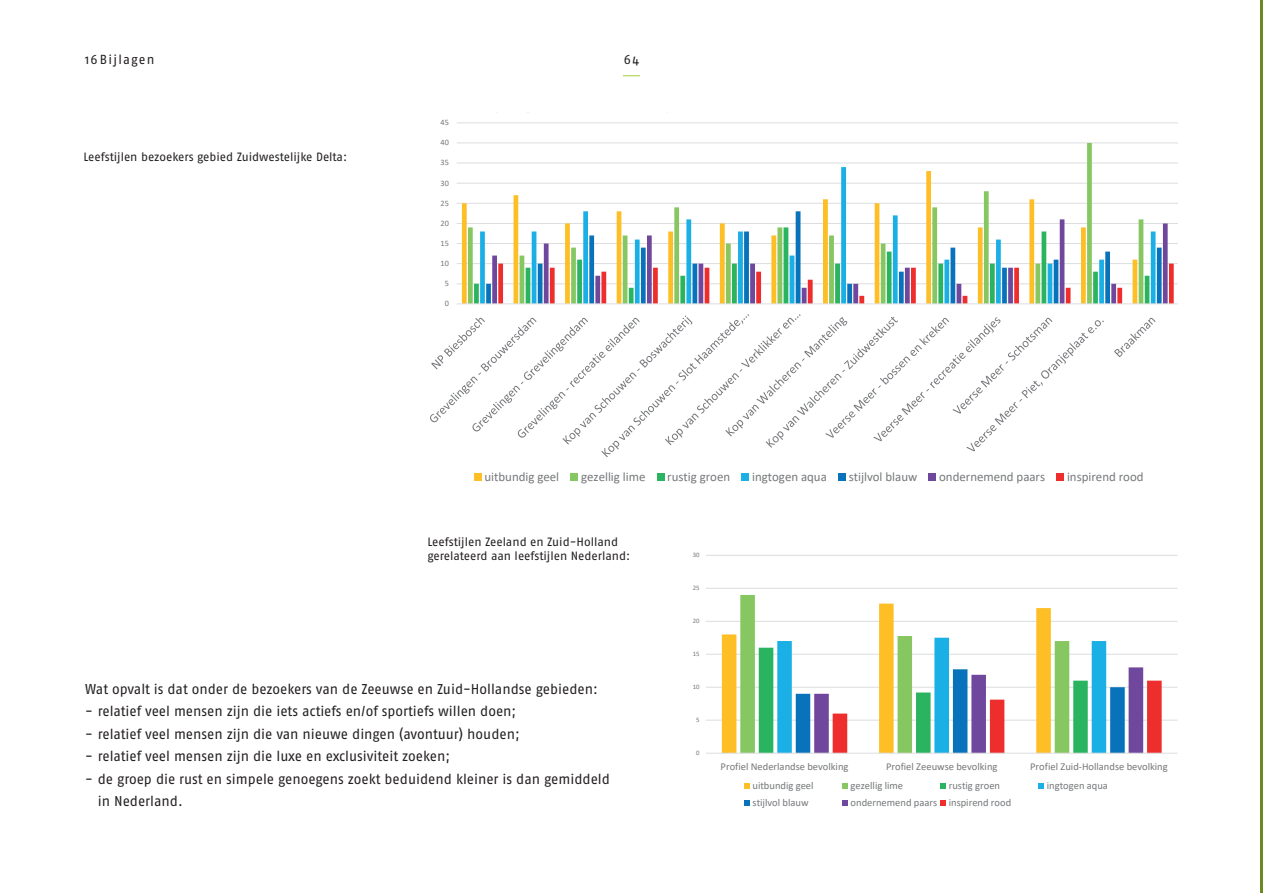
<style>
.page{position:relative;width:1263px;height:893px;background:#fff}
.page>*{position:absolute;margin:0;border:0;box-sizing:border-box;transform-origin:0 0}
.t1{font:14.25px/22.5px "Fago No";color:#231f20}
.t2{font:13.05px "Fago No";letter-spacing:.095em;color:#231f20}
.t3{font:12.9px "Calibri";color:#76787b}
.t4{font:12px/14.4px "Fago No Regular Tf";color:#231f20}
.t5{font:10.5px "Calibri";color:#76787b}
.t6{font:8.25px "Calibri";color:#76787b}
.t7{font:6.75px "Calibri";color:#76787b}
</style>
<div class="page">
<hr style="left:1261px;top:0;width:2px;height:893px;background:#6a8922">
<svg style="left:623px;top:75px;width:17px;height:1px"></svg>
<hr style="left:706px;top:720px;width:471px;height:1px;background:#dcdddf">
<hr style="left:706px;top:687px;width:471px;height:1px;background:#dcdddf">
<hr style="left:706px;top:654px;width:471px;height:1px;background:#dcdddf">
<hr style="left:706px;top:621px;width:471px;height:1px;background:#dcdddf">
<hr style="left:706px;top:588px;width:471px;height:1px;background:#dcdddf">
<hr style="left:706px;top:555px;width:471px;height:1px;background:#dcdddf">
<svg style="left:722px;top:634px;width:18px;height:119px;fill:#fdbe26"></svg>
<svg style="left:740px;top:595px;width:311px;height:158px"></svg>
<svg style="left:759px;top:638px;width:403px;height:115px"></svg>
<hr style="left:706px;top:753px;width:471px;height:1px;background:#dcdddf">
<svg style="left:744px;top:783px;width:6px;height:6px"></svg>
<svg style="left:842px;top:783px;width:6px;height:6px"></svg>
<svg style="left:940px;top:783px;width:6px;height:6px"></svg>
<svg style="left:1038px;top:783px;width:6px;height:6px"></svg>
<svg style="left:744px;top:800px;width:6px;height:6px"></svg>
<svg style="left:842px;top:800px;width:6px;height:6px"></svg>
<svg style="left:940px;top:800px;width:6px;height:6px"></svg>
<hr style="left:457px;top:283px;width:721px;height:1px;background:#dcdddf">
<hr style="left:457px;top:263px;width:721px;height:1px;background:#dcdddf">
<hr style="left:457px;top:243px;width:721px;height:1px;background:#dcdddf">
<hr style="left:457px;top:223px;width:721px;height:1px;background:#dcdddf">
<hr style="left:457px;top:203px;width:721px;height:1px;background:#dcdddf">
<hr style="left:457px;top:183px;width:721px;height:1px;background:#dcdddf">
<hr style="left:457px;top:163px;width:721px;height:1px;background:#dcdddf">
<hr style="left:457px;top:143px;width:721px;height:1px;background:#dcdddf">
<hr style="left:457px;top:123px;width:721px;height:1px;background:#dcdddf">
<svg style="left:468px;top:143px;width:675px;height:161px"></svg>
<svg style="left:480px;top:167px;width:675px;height:137px"></svg>
<svg style="left:486px;top:211px;width:669px;height:93px"></svg>
<svg style="left:492px;top:219px;width:676px;height:85px"></svg>
<svg style="left:498px;top:264px;width:676px;height:40px"></svg>
<hr style="left:457px;top:304px;width:721px;height:1px;background:#dcdddf">
<svg style="left:430px;top:314px;width:674px;height:143px"></svg>
<svg style="left:1114px;top:318px;width:41px;height:39px"></svg>
<div style="left:474px;top:473px;width:7px;height:8px;background:#fdbe26"></div>
<div style="left:571px;top:473px;width:7px;height:8px;background:#87c762"></div>
<div style="left:657px;top:473px;width:7px;height:8px;background:#2bb45f"></div>
<div style="left:742px;top:473px;width:7px;height:8px;background:#1aafe5"></div>
<div style="left:838px;top:473px;width:7px;height:8px;background:#0873bb"></div>
<div style="left:929px;top:473px;width:7px;height:8px;background:#6f479c"></div>
<div style="left:1057px;top:473px;width:7px;height:8px;background:#ee2d2d"></div>
<p class="t2" style="left:85px;top:52px;width:71px">16Bijlagen</p>
<p class="t2" style="left:624px;top:52px;width:17px">64</p>
<p class="t6" style="left:441px;top:117px;width:10px">45</p>
<p class="t4" style="left:83px;top:149px;width:265px">Leefstijlen bezoekers gebied Zuidwestelijke Delta:</p>
<p class="t6" style="left:441px;top:137px;width:10px">40</p>
<p class="t6" style="left:441px;top:157px;width:10px">35</p>
<p class="t6" style="left:441px;top:177px;width:10px">30</p>
<p class="t6" style="left:441px;top:197px;width:10px">25</p>
<p class="t6" style="left:441px;top:217px;width:10px">20</p>
<p class="t6" style="left:441px;top:237px;width:10px">15</p>
<p class="t6" style="left:441px;top:258px;width:10px">10</p>
<p class="t6" style="left:445px;top:278px;width:6px">5</p>
<p class="t6" style="left:445px;top:298px;width:6px">0</p>
<p class="t3" style="left:484px;top:468px;width:76px">uitbundig geel</p>
<p class="t3" style="left:581px;top:468px;width:66px">gezellig lime</p>
<p class="t3" style="left:667px;top:468px;width:64px">rustig groen</p>
<p class="t3" style="left:752px;top:468px;width:76px">ingtogen aqua</p>
<p class="t3" style="left:849px;top:468px;width:70px">stijlvol blauw</p>
<p class="t3" style="left:939px;top:468px;width:107px">ondernemend paars</p>
<p class="t3" style="left:1067px;top:468px;width:78px">inspirend rood</p>
<p class="t4" style="left:427px;top:534px;width:204px">Leefstijlen Zeeland en Zuid-Holland gerelateerd aan leefstijlen Nederland:</p>
<p class="t7" style="left:693px;top:550px;width:8px">30</p>
<p class="t7" style="left:693px;top:583px;width:8px">25</p>
<p class="t7" style="left:693px;top:616px;width:8px">20</p>
<p class="t7" style="left:693px;top:649px;width:8px">15</p>
<p class="t1" style="left:85px;top:677px;width:514px">Wat opvalt is dat onder de bezoekers van de Zeeuwse en Zuid-Hollandse gebieden:</p>
<p class="t1" style="left:85px;top:700px;width:433px">- relatief veel mensen zijn die iets actiefs en/of sportiefs willen doen;</p>
<p class="t1" style="left:85px;top:722px;width:436px">- relatief veel mensen zijn die van nieuwe dingen (avontuur) houden;</p>
<p class="t1" style="left:85px;top:745px;width:367px">- relatief veel mensen zijn die luxe en exclusiviteit zoeken;</p>
<p class="t1" style="left:98px;top:767px;width:514px;text-indent:-13px">- de groep die rust en simpele genoegens zoekt beduidend kleiner is dan gemiddeld in Nederland.</p>
<p class="t7" style="left:693px;top:682px;width:8px">10</p>
<p class="t7" style="left:696px;top:715px;width:5px">5</p>
<p class="t7" style="left:696px;top:748px;width:5px">0</p>
<p class="t5" style="left:721px;top:759px;width:129px">Profiel Nederlandse bevolking</p>
<p class="t5" style="left:886px;top:759px;width:113px">Profiel Zeeuwse bevolking</p>
<p class="t5" style="left:1030px;top:759px;width:139px">Profiel Zuid-Hollandse bevolking</p>
<p class="t5" style="left:752px;top:778px;width:63px">uitbundig geel</p>
<p class="t5" style="left:851px;top:778px;width:54px">gezellig lime</p>
<p class="t5" style="left:949px;top:778px;width:53px">rustig groen</p>
<p class="t5" style="left:1047px;top:778px;width:63px">ingtogen aqua</p>
<p class="t5" style="left:752px;top:796px;width:58px">stijlvol blauw</p>
<p class="t5" style="left:851px;top:796px;width:162px">ondernemend paars inspirend rood</p>
</div>
